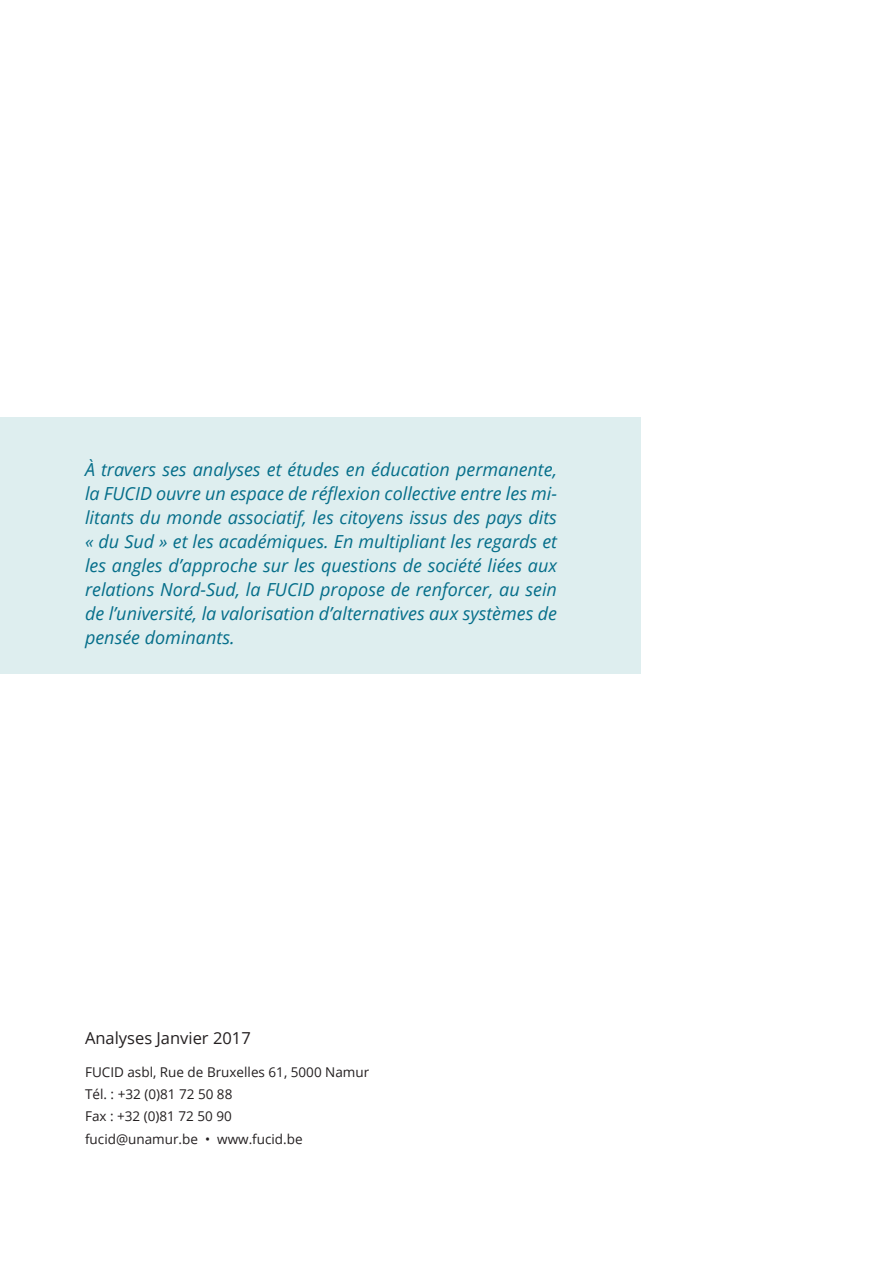
<style>
.page{position:relative;width:893px;height:1263px;background:#fff}
.page>*{position:absolute;margin:0;border:0;box-sizing:border-box;transform-origin:0 0}
.t1{font:italic 18px/24px "Open Sans";color:#056e8a;text-align:justify}
.t2{font:16.5px "Open Sans";color:#231f20}
.t3{font:13.5px "Open Sans";color:#231f20}
</style>
<div class="page">
<div style="left:0;top:417px;width:641px;height:256px;background:#deeeef"></div>
<p class="t1" style="left:85px;top:457px;width:473px">À travers ses analyses et études en éducation permanente, la FUCID ouvre un espace de réflexion collective entre les mi&shy;litants du monde associatif, les citoyens issus des pays dits « du Sud » et les académiques. En multipliant les regards et les angles d’approche sur les questions de société liées aux relations Nord-Sud, la FUCID propose de renforcer, au sein de l’université, la valorisation d’alternatives aux systèmes de pensée dominants.</p>
<p class="t2" style="left:85px;top:1026px;width:167px">Analyses Janvier 2017</p>
<p class="t3" style="left:85px;top:1063px;width:286px">FUCID asbl, Rue de Bruxelles 61, 5000 Namur</p>
<p class="t3" style="left:85px;top:1085px;width:149px">Tél. : +32 (0)81 72 50 88</p>
<p class="t3" style="left:85px;top:1107px;width:148px">Fax : +32 (0)81 72 50 90</p>
<p class="t3" style="left:85px;top:1129px;width:219px">fucid@unamur.be • www.fucid.be</p>
</div>
